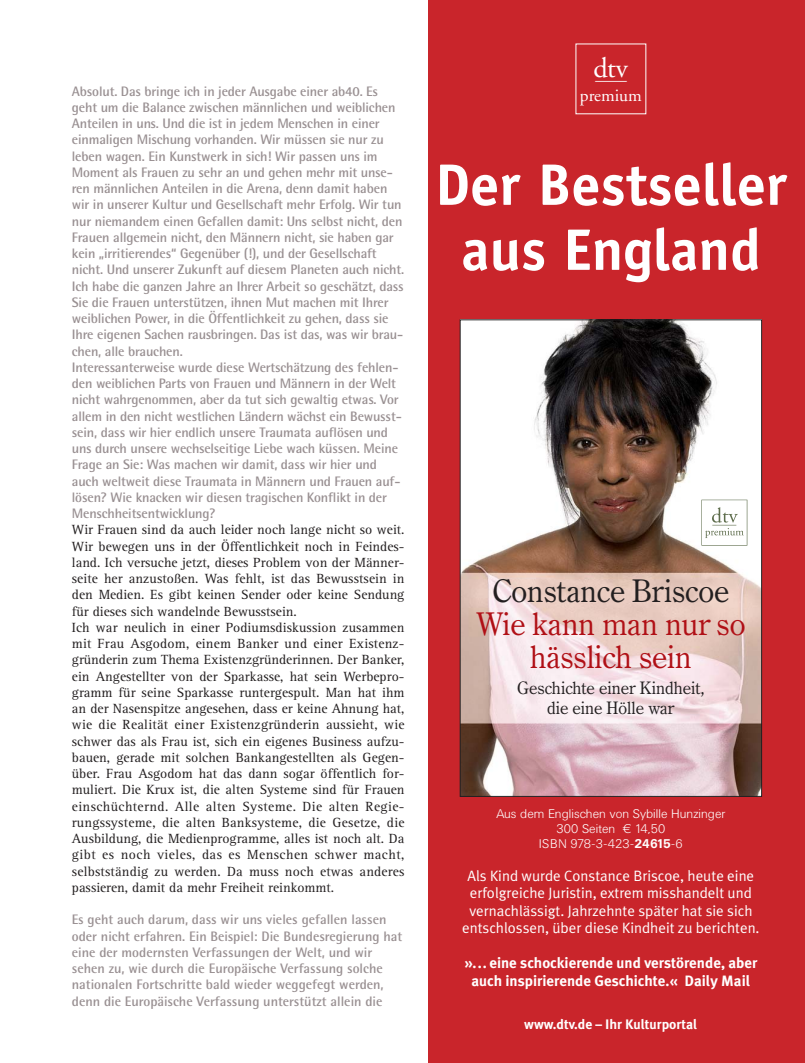
<style>
.page{position:relative;width:805px;height:1063px;background:#fff}
.page>*{position:absolute;margin:0;border:0;box-sizing:border-box;transform-origin:0 0}
.t1{font:58.75px/65px "DT Vost Officina Sans Bold+BZBGYV";color:#fff;text-align:center}
.t2{font:32px/32.9px "DT Vost Century Original BQ Regular+JPDSXM";color:#b01016;text-align:center}
.t3{font:32px "DT Vost Century Original BQ Regular+JPDSXM";color:#231f20}
.t4{font:28.38px "DTVA Garamond Regular+OJCWQT";color:#fff}
.t5{font:17.62px/20px "DT Vost Century Original BQ Regular+JPDSXM";color:#231f20;text-align:center}
.t6{font:17.38px "DTVA Garamond Regular+OJCWQT";color:#fff}
.t7{font:15px/17.5px "Dtvost Meta Plus Normal Roman+PWFXUG";color:#fff;text-align:center}
.t8{font:15px/17.5px "Dtvost Meta Plus Bold Roman+IFHFPW";color:#fff;text-align:center}
.t9{font:700 13.75px/16.2px "Rotis Semi Sans";letter-spacing:-.01em;color:#999092}
.t10{font:13.75px/16.2px "AT Rotis Serif";color:#231f20}
.t11{font:13.75px "Dtvost Meta Plus Bold Roman+IFHFPW";color:#fff}
.t12{font:12.5px/15px "Dtv Ost Univers Vorschau BQ Light+QTHJPN";color:#fff;text-align:center}
.s1{font-family:"Dtv Ost Univers Vorschau BQ Bold+RRNGKD"}
</style>
<div class="page">
<div style="left:428px;top:0;width:376px;height:1063px;background:#c9252b"></div>
<img style="left:462px;top:322px;width:297px;height:473px">
<img style="left:701px;top:499px;width:45px;height:47px">
<div style="left:460px;top:320px;width:301px;height:477px;border:1px solid #231f20"></div>
<p class="t9" style="left:72px;top:84px;width:333px">Absolut. Das bringe ich in jeder Ausgabe einer ab40. Es geht um die Balance zwischen männlichen und weiblichen Anteilen in uns. Und die ist in jedem Menschen in einer einmaligen Mischung vorhanden. Wir müssen sie nur zu leben wagen. Ein Kunstwerk in sich! Wir passen uns im Moment als Frauen zu sehr an und gehen mehr mit unse&shy;ren männlichen Anteilen in die Arena, denn damit haben wir in unserer Kultur und Gesellschaft mehr Erfolg. Wir tun nur niemandem einen Gefallen damit: Uns selbst nicht, den Frauen allgemein nicht, den Männern nicht, sie haben gar kein „irritierendes“ Gegenüber (!), und der Gesellschaft nicht. Und unserer Zukunft auf diesem Planeten auch nicht.<br>Ich habe die ganzen Jahre an Ihrer Arbeit so geschätzt, dass Sie die Frauen unterstützen, ihnen Mut machen mit Ihrer weiblichen Power, in die Öffentlichkeit zu gehen, dass sie Ihre eigenen Sachen rausbringen. Das ist das, was wir brau&shy;chen, alle brauchen.<br>Interessanterweise wurde diese Wertschätzung des fehlen&shy;den weiblichen Parts von Frauen und Männern in der Welt nicht wahrgenommen, aber da tut sich gewaltig etwas. Vor allem in den nicht westlichen Ländern wächst ein Bewusst&shy;sein, dass wir hier endlich unsere Traumata auflösen und uns durch unsere wechselseitige Liebe wach küssen. Meine Frage an Sie: Was machen wir damit, dass wir hier und auch weltweit diese Traumata in Männern und Frauen auf&shy;lösen? Wie knacken wir diesen tragischen Konflikt in der Menschheitsentwicklung?</p>
<p class="t10" style="left:72px;top:523px;width:334px">Wir Frauen sind da auch leider noch lange nicht so weit.<br>Wir bewegen uns in der Öffentlichkeit noch in Feindes&shy;land. Ich versuche jetzt, dieses Problem von der Männer&shy;seite her anzustoßen. Was fehlt, ist das Bewusstsein in den Medien. Es gibt keinen Sender oder keine Sendung für dieses sich wandelnde Bewusstsein.<br>Ich war neulich in einer Podiumsdiskussion zusammen mit Frau Asgodom, einem Banker und einer Existenz&shy;gründerin zum Thema Existenzgründerinnen. Der Banker, ein Angestellter von der Sparkasse, hat sein Werbepro&shy;gramm für seine Sparkasse runtergespult. Man hat ihm an der Nasenspitze angesehen, dass er keine Ahnung hat, wie die Realität einer Existenzgründerin aussieht, wie schwer das als Frau ist, sich ein eigenes Business aufzu&shy;bauen, gerade mit solchen Bankangestellten als Gegen&shy;über. Frau Asgodom hat das dann sogar öffentlich for&shy;muliert. Die Krux ist, die alten Systeme sind für Frauen einschüchternd. Alle alten Systeme. Die alten Regie&shy;rungssysteme, die alten Banksysteme, die Gesetze, die Ausbildung, die Medienprogramme, alles ist noch alt. Da gibt es noch vieles, das es Menschen schwer macht, selbstständig zu werden. Da muss noch etwas anderes passieren, damit da mehr Freiheit reinkommt.</p>
<p class="t9" style="left:72px;top:913px;width:332px">Es geht auch darum, dass wir uns vieles gefallen lassen oder nicht erfahren. Ein Beispiel: Die Bundesregierung hat eine der modernsten Verfassungen der Welt, und wir sehen zu, wie durch die Europäische Verfassung solche nationalen Fortschritte bald wieder weggefegt werden, denn die Europäische Verfassung unterstützt allein die</p>
<h3 class="t4" style="left:594px;top:53px;width:35px">_</h3>
<p class="t6" style="left:579px;top:86px;width:63px">premium</p>
<h1 class="t1" style="left:435px;top:157px;width:353px">Der Bestseller aus England</h1>
<h2 class="t3" style="left:492px;top:572px;width:238px">Constance Briscoe</h2>
<h2 class="t2" style="left:476px;top:608px;width:270px">Wie kann man nur so hässlich sein</h2>
<p class="t5" style="left:517px;top:678px;width:189px">Geschichte einer Kindheit, die eine Hölle war</p>
<p class="t12" style="left:496px;top:807px;width:230px">Aus dem Englischen von Sybille Hunzinger<br>300 Seiten ¤ 14,50<br>ISBN 978-3-423-<span class="s1">24615</span>-6</p>
<p class="t7" style="left:462px;top:868px;width:299px">Als Kind wurde Constance Briscoe, heute eine erfolgreiche Juristin, extrem misshandelt und vernachlässigt. Jahrzehnte später hat sie sich entschlossen, über diese Kindheit zu berichten.</p>
<p class="t8" style="left:464px;top:955px;width:294px">»... eine schockierende und verstörende, aber auch inspirierende Geschichte.« Daily Mail</p>
<p class="t11" style="left:524px;top:1016px;width:175px">www.dtv.de – Ihr Kulturportal</p>
</div>
